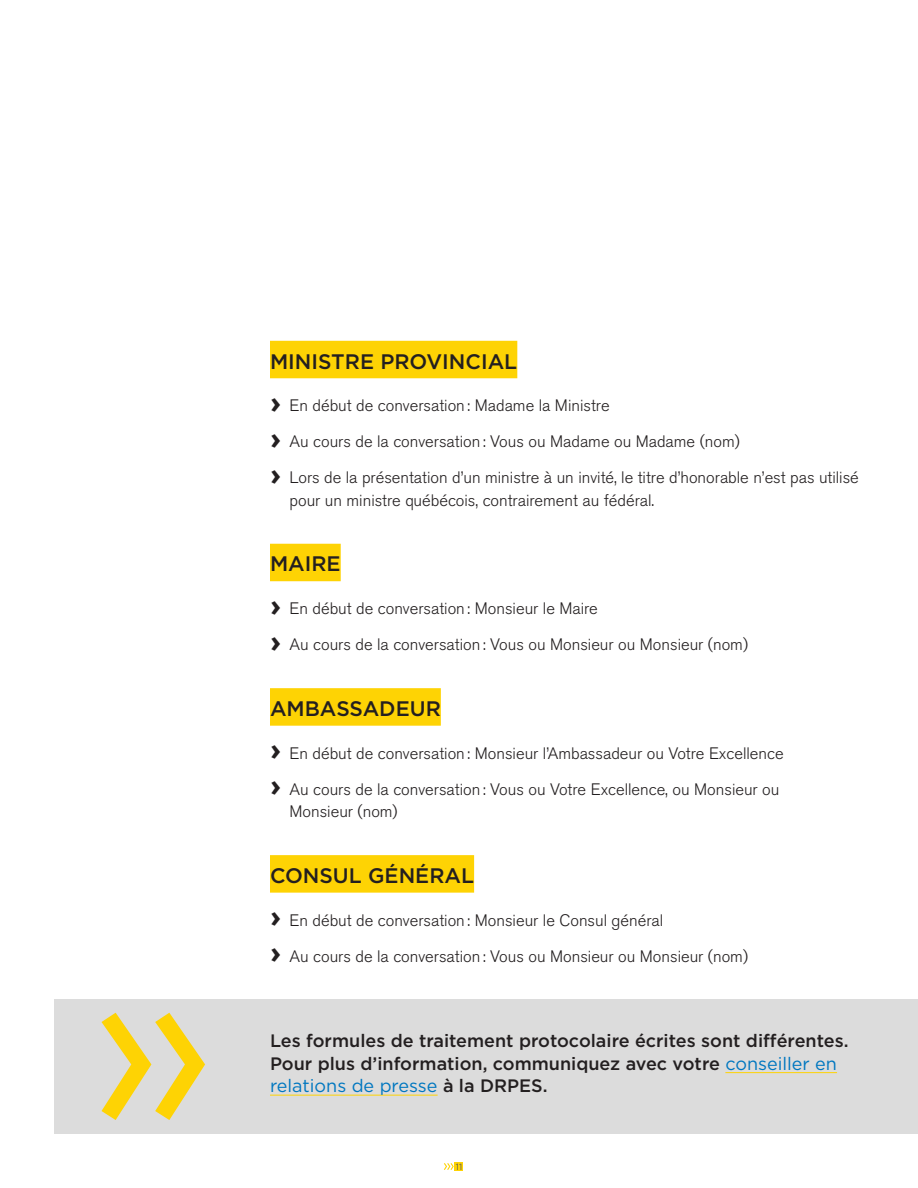
<style>
.page{position:relative;width:918px;height:1188px;background:#fff}
.page>*{position:absolute;margin:0;border:0;box-sizing:border-box;transform-origin:0 0}
.Sous-titre_copy_2{font:500 21px "Gotham";color:#231f20}
.Heading_3{font:500 18px/22.5px "Gotham";color:#231f20}
.t1{font:300 16.5px/22.5px "Akzidenz Grotesk BE";color:#231f20}
.t2{font:9px "Gotham";color:#57585a}
.s1{font-family:"Gotham";font-weight:700;font-size:30px}
.s2{font-weight:400;color:#0077c0}
</style>
<div class="page">
<div style="left:455px;top:1162px;width:8px;height:9px;background:#fed304"></div>
<svg style="left:444px;top:1163px;width:10px;height:7px"></svg>
<div style="left:54px;top:999px;width:864px;height:134px;background:#dcdcdc"></div>
<svg style="left:102px;top:1013px;width:103px;height:107px"></svg>
<div style="left:270px;top:341px;width:247px;height:37px;background:#fed304"></div>
<div style="left:270px;top:544px;width:71px;height:37px;background:#fed304"></div>
<div style="left:270px;top:688px;width:171px;height:38px;background:#fed304"></div>
<div style="left:270px;top:855px;width:204px;height:38px;background:#fed304"></div>
<hr style="left:725px;top:1072px;width:112px;height:1px;background:#fed304">
<hr style="left:270px;top:1095px;width:168px;height:1px;background:#fed304">
<p class="Sous-titre_copy_2" style="left:270px;top:349px;width:249px">MINISTRE PROVINCIAL</p>
<p class="t1" style="left:270px;top:395px;width:341px"><span class="s1">›</span> En début de conversation: Madame la Ministre</p>
<p class="t1" style="left:270px;top:431px;width:471px"><span class="s1">›</span> Au cours de la conversation: Vous ou Madame ou Madame (nom)</p>
<p class="t1" style="left:290px;top:467px;width:571px;text-indent:-20px"><span class="s1">›</span> Lors de la présentation d’un ministre à un invité, le titre d’honorable n’est pas utilisé pour un ministre québécois, contrairement au fédéral.</p>
<p class="Sous-titre_copy_2" style="left:270px;top:552px;width:72px">MAIRE</p>
<p class="t1" style="left:270px;top:598px;width:329px"><span class="s1">›</span> En début de conversation: Monsieur le Maire</p>
<p class="t1" style="left:270px;top:634px;width:480px"><span class="s1">›</span> Au cours de la conversation: Vous ou Monsieur ou Monsieur (nom)</p>
<p class="Sous-titre_copy_2" style="left:270px;top:697px;width:172px">AMBASSADEUR</p>
<p class="t1" style="left:270px;top:742px;width:515px"><span class="s1">›</span> En début de conversation: Monsieur l’Ambassadeur ou Votre Excellence</p>
<p class="t1" style="left:290px;top:778px;width:491px;text-indent:-20px"><span class="s1">›</span> Au cours de la conversation: Vous ou Votre Excellence, ou Monsieur ou<br>Monsieur (nom)</p>
<p class="Sous-titre_copy_2" style="left:270px;top:864px;width:206px">CONSUL GÉNÉRAL</p>
<p class="t1" style="left:270px;top:909px;width:395px"><span class="s1">›</span> En début de conversation: Monsieur le Consul général</p>
<p class="t1" style="left:270px;top:945px;width:480px"><span class="s1">›</span> Au cours de la conversation: Vous ou Monsieur ou Monsieur (nom)</p>
<p class="Heading_3" style="left:270px;top:1029px;width:580px">Les formules de traitement protocolaire écrites sont différentes.<br>Pour plus d’information, communiquez avec votre <span class="s2">conseiller en relations de presse</span> à la DRPES.</p>
<p class="t2" style="left:456px;top:1161px;width:8px">11</p>
</div>
